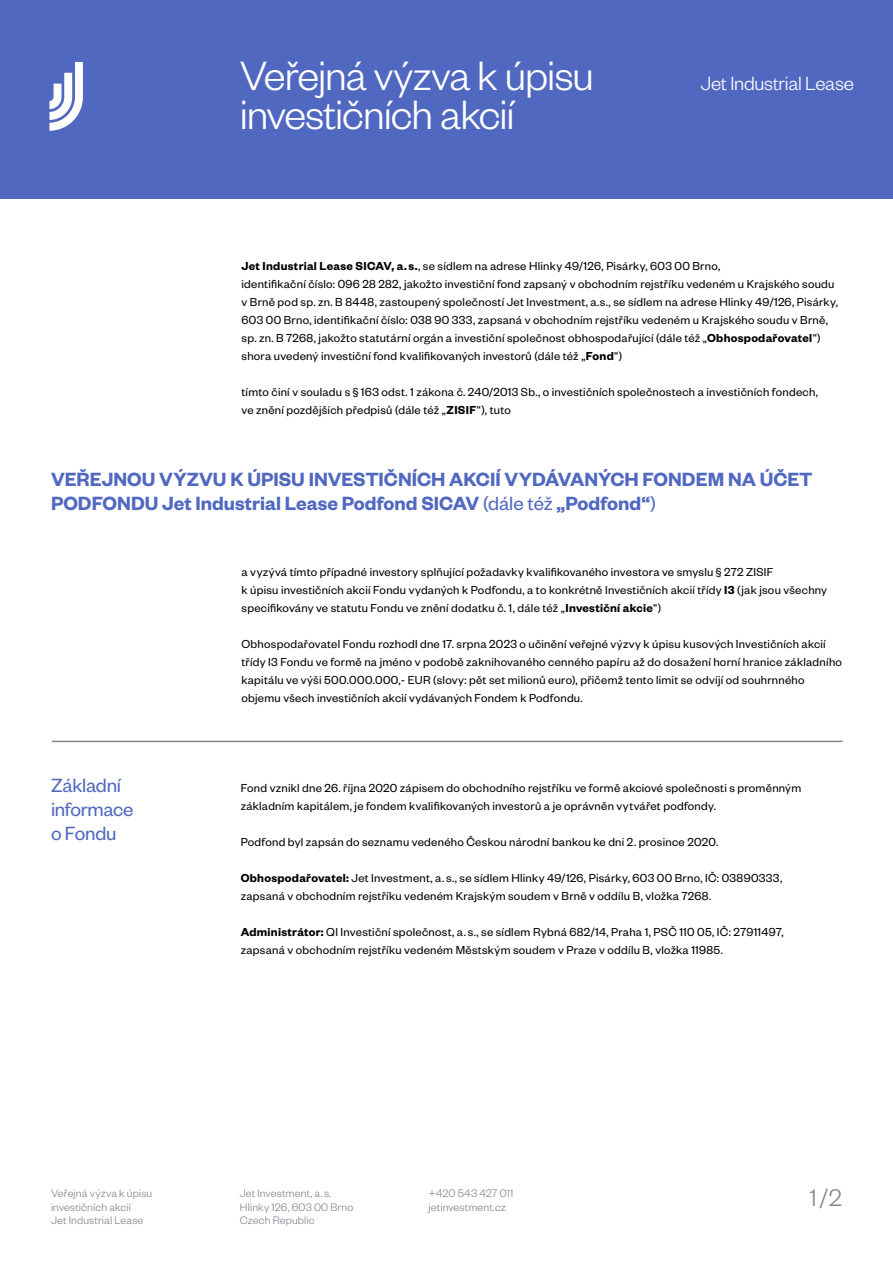
<style>
.page{position:relative;width:893px;height:1263px;background:#fff}
.page>*{position:absolute;margin:0;border:0;box-sizing:border-box;transform-origin:0 0}
.Nadpis_1___titulek_h{font:300 45px "Founders Grotesk";letter-spacing:-.025em;color:#fff}
.t1{font:300 26.4px "Founders Grotesk";color:#80888f}
.Nadpis_2{font:600 21px/24px "Founders Grotesk";color:#5168c1}
.Nadpis_2-2{font:21px/24px "Founders Grotesk";letter-spacing:-.015em;color:#5168c1}
.Nadpis_2-3{font:300 21px "Founders Grotesk";letter-spacing:-.015em;color:#fff}
.Základní_text{font:12.75px/18px "Founders Grotesk";letter-spacing:.02em;color:#000}
.t2{font:300 12px/13.5px "Founders Grotesk";letter-spacing:.01em;color:#80888f}
.s1{font-weight:600}
.s2{font-weight:400}
</style>
<div class="page">
<div style="left:0;top:0;width:893px;height:198px;background:#5168c1"></div>
<svg style="left:49px;top:62px;width:34px;height:69px"></svg>
<hr style="left:52px;top:741px;width:791px;height:1px;background:#80888f">
<p class="Nadpis_1___titulek_h" style="left:240px;top:49px;width:356px">Veřejná výzva k úpisu</p>
<p class="Nadpis_1___titulek_h" style="left:240px;top:88px;width:276px">investičních akcií</p>
<p class="Nadpis_2-3" style="left:701px;top:71px;width:154px">Jet Industrial Lease</p>
<p class="Základní_text" style="left:242px;top:256px;width:598px"><span class="s1">Jet Industrial Lease SICAV, a. s.</span>, se sídlem na adrese Hlinky 49/126, Pisárky, 603 00 Brno,<br>identifikační číslo: 096 28 282, jakožto investiční fond zapsaný v obchodním rejstříku vedeném u Krajského soudu v Brně pod sp. zn. B 8448, zastoupený společností Jet Investment, a.s., se sídlem na adrese Hlinky 49/126, Pisárky, 603 00 Brno, identifikační číslo: 038 90 333, zapsaná v obchodním rejstříku vedeném u Krajského soudu v Brně, sp. zn. B 7268, jakožto statutární orgán a investiční společnost obhospodařující (dále též „<span class="s1">Obhospodařovatel</span>“) shora uvedený investiční fond kvalifikovaných investorů (dále též „<span class="s1">Fond</span>“)</p>
<p class="Základní_text" style="left:242px;top:382px;width:578px">tímto činí v souladu s § 163 odst. 1 zákona č. 240/2013 Sb., o investičních společnostech a investičních fondech, ve znění pozdějších předpisů (dále též „<span class="s1">ZISIF</span>“), tuto</p>
<p class="Nadpis_2" style="left:51px;top:466px;width:763px">VEŘEJNOU VÝZVU K ÚPISU INVESTIČNÍCH AKCIÍ VYDÁVANÝCH FONDEM NA ÚČET<br>PODFONDU Jet Industrial Lease Podfond SICAV <span class="s2">(dále též</span> „Podfond“<span class="s2">)</span></p>
<p class="Nadpis_2-2" style="left:51px;top:772px;width:84px">Základní informace o Fondu</p>
<p class="Základní_text" style="left:242px;top:562px;width:587px">a vyzývá tímto případné investory splňující požadavky kvalifikovaného investora ve smyslu § 272 ZISIF<br>k úpisu investičních akcií Fondu vydaných k Podfondu, a to konkrétně Investičních akcií třídy <span class="s1">I3</span> (jak jsou všechny specifikovány ve statutu Fondu ve znění dodatku č. 1, dále též „<span class="s1">Investiční akcie</span>“)</p>
<p class="Základní_text" style="left:242px;top:634px;width:602px">Obhospodařovatel Fondu rozhodl dne 17. srpna 2023 o učinění veřejné výzvy k úpisu kusových Investičních akcií třídy I3 Fondu ve formě na jméno v podobě zaknihovaného cenného papíru až do dosažení horní hranice základního kapitálu ve výši 500.000.000,- EUR (slovy: pět set milionů euro), přičemž tento limit se odvíjí od souhrnného objemu všech investičních akcií vydávaných Fondem k Podfondu.</p>
<p class="Základní_text" style="left:241px;top:778px;width:562px">Fond vznikl dne 26. října 2020 zápisem do obchodního rejstříku ve formě akciové společnosti s proměnným základním kapitálem, je fondem kvalifikovaných investorů a je oprávněn vytvářet podfondy.</p>
<p class="Základní_text" style="left:241px;top:832px;width:479px">Podfond byl zapsán do seznamu vedeného Českou národní bankou ke dni 2. prosince 2020.</p>
<p class="Základní_text" style="left:241px;top:868px;width:543px"><span class="s1">Obhospodařovatel:</span> Jet Investment, a. s., se sídlem Hlinky 49/126, Pisárky, 603 00 Brno, IČ: 03890333, zapsaná v obchodním rejstříku vedeném Krajským soudem v Brně v oddílu B, vložka 7268.</p>
<p class="Základní_text" style="left:241px;top:922px;width:544px"><span class="s1">Administrátor:</span> QI Investiční společnost, a. s., se sídlem Rybná 682/14, Praha 1, PSČ 110 05, IČ: 27911497, zapsaná v obchodním rejstříku vedeném Městským soudem v Praze v oddílu B, vložka 11985.</p>
<p class="t2" style="left:51px;top:1186px;width:103px">Veřejná výzva k úpisu investičních akcií<br>Jet Industrial Lease</p>
<p class="t2" style="left:240px;top:1186px;width:115px">Jet Investment, a. s.<br>Hlinky 126, 603 00 Brno<br>Czech Republic</p>
<p class="t2" style="left:429px;top:1186px;width:86px">+420 543 427 011 jetinvestment.cz</p>
<h2 class="t1" style="left:810px;top:1182px;width:34px">1/2</h2>
</div>
